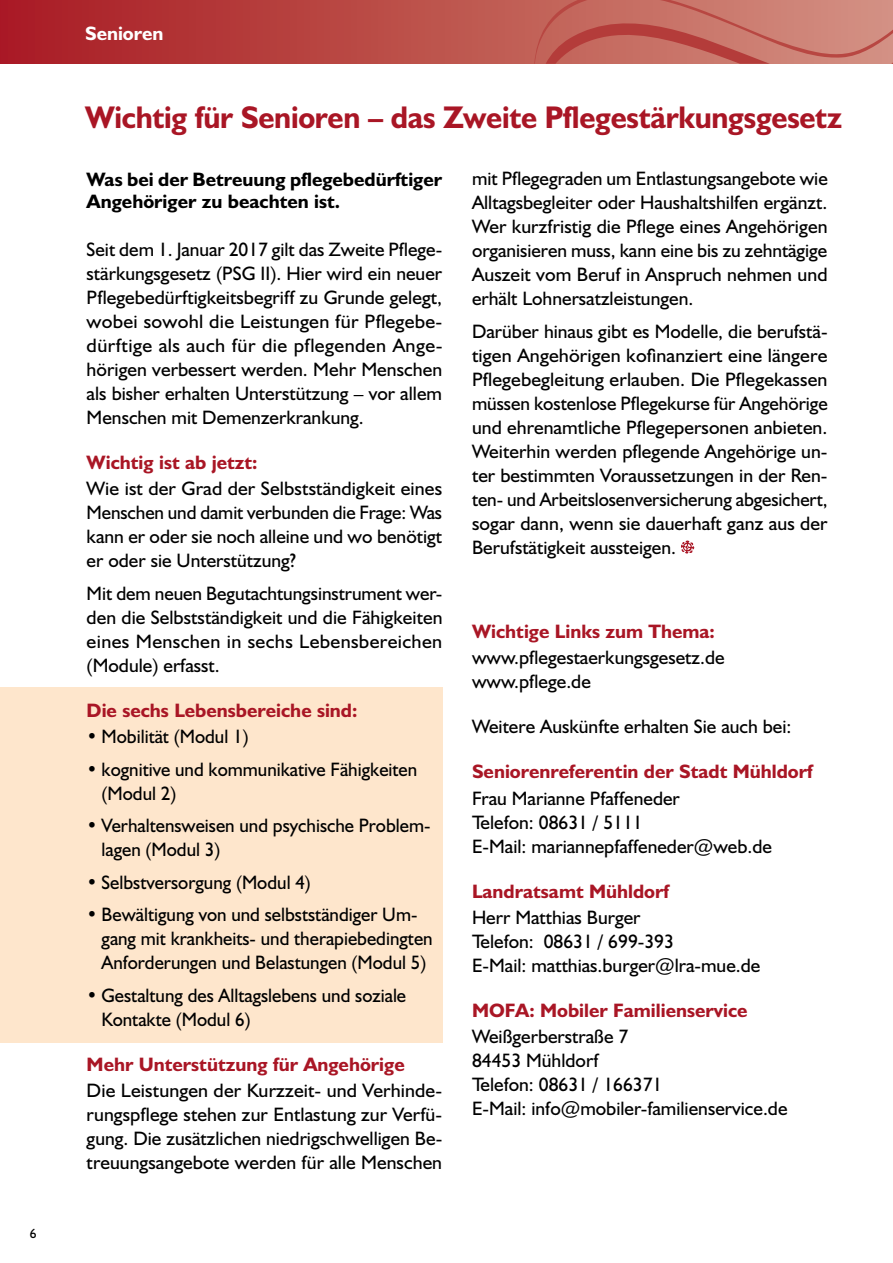
<style>
.page{position:relative;width:893px;height:1263px;background:#fff}
.page>*{position:absolute;margin:0;border:0;box-sizing:border-box;transform-origin:0 0}
.t1{font:700 31.5px "Humanist 521 BT";letter-spacing:-.01em;color:#a91625;scale:.96 1}
.t2{font:19.5px/24px "Humanist 521 BT";color:#000}
.t3{font:700 19.5px "Humanist 521 BT";color:#a91625}
.t4{font:700 19.5px/22.5px "Humanist 521 BT";color:#000}
.t5{font:700 19.5px "Humanist 521 BT";color:#fff}
.t6{font:13.5px "Humanist 521 BT";color:#000}
</style>
<div class="page">
<svg style="left:0;top:0;width:534px;height:64px;background:#b53d3c"></svg>
<svg style="left:534px;top:0;width:359px;height:64px;background:#c77167"></svg>
<div style="left:0;top:687px;width:442px;height:356px;background:#fee6cc"></div>
<svg style="left:681px;top:540px;width:13px;height:13px"></svg>
<p class="t6" style="left:30px;top:1225px;width:8px">6</p>
<p class="t5" style="left:85px;top:22px;width:80px">Senioren</p>
<h1 class="t1" style="left:85px;top:97px;width:790px">Wichtig für Senioren – das Zweite Pflegestärkungsgesetz</h1>
<p class="t4" style="left:87px;top:167px;width:357px">Was bei der Betreuung pflegebedürftiger<br>Angehöriger zu beachten ist.</p>
<p class="t2" style="left:87px;top:237px;width:357px;text-align:justify">Seit dem 1. Januar 2017 gilt das Zweite Pflege&shy;stärkungsgesetz (PSG II). Hier wird ein neuer Pflegebedürftigkeitsbegriff zu Grunde gelegt, wobei sowohl die Leistungen für Pflegebe&shy;dürftige als auch für die pflegenden Ange&shy;hörigen verbessert werden. Mehr Menschen als bisher erhalten Unterstützung – vor allem Menschen mit Demenzerkrankung.</p>
<p class="t3" style="left:87px;top:450px;width:172px">Wichtig ist ab jetzt:</p>
<p class="t2" style="left:87px;top:476px;width:357px;text-align:justify">Wie ist der Grad der Selbstständigkeit eines Menschen und damit verbunden die Frage: Was kann er oder sie noch alleine und wo benötigt er oder sie Unterstützung?</p>
<p class="t2" style="left:87px;top:581px;width:357px;text-align:justify">Mit dem neuen Begutachtungsinstrument wer&shy;den die Selbstständigkeit und die Fähigkeiten eines Menschen in sechs Lebensbereichen (Module) erfasst.</p>
<p class="t3" style="left:87px;top:698px;width:272px">Die sechs Lebensbereiche sind:</p>
<p class="t2" style="left:87px;top:724px;width:164px">• Mobilität (Modul 1)</p>
<p class="t2" style="left:102px;top:757px;width:317px;text-indent:-15px">• kognitive und kommunikative Fähigkeiten (Modul 2)</p>
<p class="t2" style="left:102px;top:813px;width:330px;text-indent:-15px">• Verhaltensweisen und psychische Problem&shy;lagen (Modul 3)</p>
<p class="t2" style="left:87px;top:870px;width:226px">• Selbstversorgung (Modul 4)</p>
<p class="t2" style="left:102px;top:902px;width:333px;text-indent:-15px">• Bewältigung von und selbstständiger Um&shy;gang mit krankheits- und therapiebedingten<br>Anforderungen und Belastungen (Modul 5)</p>
<p class="t2" style="left:102px;top:983px;width:306px;text-indent:-15px">• Gestaltung des Alltagslebens und soziale<br>Kontakte (Modul 6)</p>
<p class="t3" style="left:87px;top:1052px;width:320px">Mehr Unterstützung für Angehörige</p>
<p class="t2" style="left:87px;top:1078px;width:357px;text-align:justify">Die Leistungen der Kurzzeit- und Verhinde&shy;rungspflege stehen zur Entlastung zur Verfü&shy;gung. Die zusätzlichen niedrigschwelligen Be&shy;treuungsangebote werden für alle Menschen</p>
<p class="t2" style="left:472px;top:166px;width:357px;text-align:justify">mit Pflegegraden um Entlastungsangebote wie Alltagsbegleiter oder Haushaltshilfen ergänzt.<br>Wer kurzfristig die Pflege eines Angehörigen organisieren muss, kann eine bis zu zehntägige Auszeit vom Beruf in Anspruch nehmen und erhält Lohnersatzleistungen.</p>
<p class="t2" style="left:472px;top:318px;width:357px;text-align:justify">Darüber hinaus gibt es Modelle, die berufstä&shy;tigen Angehörigen kofinanziert eine längere Pflegebegleitung erlauben. Die Pflegekassen müssen kostenlose Pflegekurse für Angehörige und ehrenamtliche Pflegepersonen anbieten.<br>Weiterhin werden pflegende Angehörige un&shy;ter bestimmten Voraussetzungen in der Ren&shy;ten- und Arbeitslosenversicherung abgesichert, sogar dann, wenn sie dauerhaft ganz aus der Berufstätigkeit aussteigen.</p>
<p class="t3" style="left:472px;top:619px;width:244px">Wichtige Links zum Thema:</p>
<p class="t2" style="left:472px;top:645px;width:254px">www.pflegestaerkungsgesetz.de www.pflege.de</p>
<p class="t2" style="left:472px;top:714px;width:321px">Weitere Auskünfte erhalten Sie auch bei:</p>
<p class="t3" style="left:472px;top:759px;width:342px">Seniorenreferentin der Stadt Mühldorf</p>
<p class="t2" style="left:472px;top:785px;width:302px">Frau Marianne Pfaffeneder<br>Telefon: 08631 / 5111<br>E-Mail: mariannepfaffeneder@web.de</p>
<p class="t3" style="left:472px;top:879px;width:199px">Landratsamt Mühldorf</p>
<p class="t2" style="left:472px;top:905px;width:290px">Herr Matthias Burger<br>Telefon: 08631 / 699-393<br>E-Mail: matthias.burger@lra-mue.de</p>
<p class="t3" style="left:472px;top:998px;width:277px">MOFA: Mobiler Familienservice</p>
<p class="t2" style="left:472px;top:1024px;width:317px">Weißgerberstraße 7<br>84453 Mühldorf<br>Telefon: 08631 / 166371<br>E-Mail: info@mobiler-familienservice.de</p>
</div>
